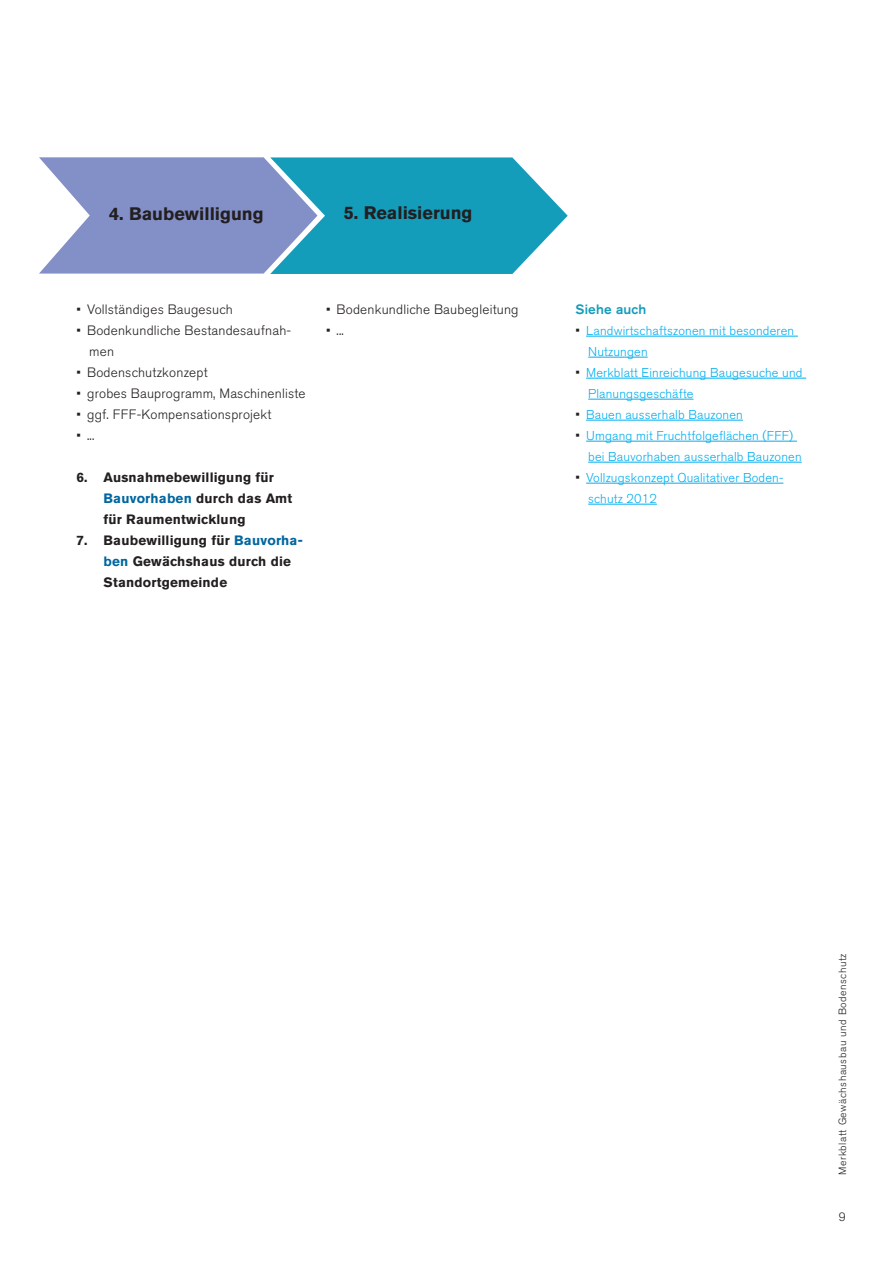
<style>
.page{position:relative;width:893px;height:1263px;background:#fff}
.page>*{position:absolute;margin:0;border:0;box-sizing:border-box;transform-origin:0 0}
.t1{font:700 18px "Akzidenz Grotesk BQ";color:#231f20}
.t2{font:300 13.5px/21px "Akzidenz Grotesk BQ";letter-spacing:.015em;color:#231f20}
.t3{font:700 13.5px/21px "Akzidenz Grotesk BQ";letter-spacing:.015em;color:#231f20}
.t4{font:500 13.5px "Akzidenz Grotesk BQ";letter-spacing:.015em;color:#149cbb}
.t5{font:300 12.75px/21px "Akzidenz Grotesk BQ";letter-spacing:.015em;color:#00aeef}
.t6{font:300 12px "Akzidenz Grotesk BQ";color:#231f20}
.t7{font:300 10.5px "Akzidenz Grotesk BQ";letter-spacing:.05em;color:#231f20}
.s1{color:#01669f}
.s2{font-size:13.5px;color:#231f20}
</style>
<div class="page">
<svg style="left:39px;top:157px;width:529px;height:117px;background:#5ea2c8"></svg>
<hr style="left:586px;top:336px;width:212px;height:1px;background:#00aeef">
<hr style="left:588px;top:357px;width:60px;height:1px;background:#00aeef">
<hr style="left:586px;top:378px;width:220px;height:1px;background:#00aeef">
<hr style="left:588px;top:399px;width:106px;height:1px;background:#00aeef">
<hr style="left:586px;top:420px;width:157px;height:1px;background:#00aeef">
<hr style="left:586px;top:441px;width:211px;height:1px;background:#00aeef">
<hr style="left:588px;top:462px;width:214px;height:1px;background:#00aeef">
<hr style="left:586px;top:483px;width:197px;height:1px;background:#00aeef">
<hr style="left:588px;top:504px;width:69px;height:1px;background:#00aeef">
<h1 class="t1" style="left:109px;top:203px;width:156px">4. Baubewilligung</h1>
<h1 class="t1" style="left:344px;top:202px;width:130px">5. Realisierung</h1>
<p class="t2" style="left:77px;top:299px;width:158px">• Vollständiges Baugesuch</p>
<p class="t2" style="left:89px;top:320px;width:203px;text-indent:-13px">• Bodenkundliche Bestandesaufnah&shy;men</p>
<p class="t2" style="left:77px;top:362px;width:133px">• Bodenschutzkonzept</p>
<p class="t2" style="left:77px;top:383px;width:231px">• grobes Bauprogramm, Maschinenliste</p>
<p class="t2" style="left:77px;top:404px;width:196px">• ggf. FFF-Kompensationsprojekt</p>
<p class="t2" style="left:77px;top:425px;width:19px">• ...</p>
<p class="t3" style="left:104px;top:467px;width:190px;text-indent:-27px">6. Ausnahmebewilligung für<br><span class="s1">Bauvorhaben</span> durch das Amt für Raumentwicklung</p>
<p class="t3" style="left:104px;top:530px;width:201px;text-indent:-27px">7. Baubewilligung für <span class="s1">Bauvorha&shy;ben</span> Gewächshaus durch die<br>Standortgemeinde</p>
<p class="t2" style="left:326px;top:299px;width:194px">• Bodenkundliche Baubegleitung</p>
<p class="t2" style="left:326px;top:320px;width:19px">• ...</p>
<p class="t4" style="left:575px;top:301px;width:72px">Siehe auch</p>
<p class="t5" style="left:588px;top:320px;width:207px;text-indent:-13px"><span class="s2">•</span> Landwirtschaftszonen mit besonderen<br>Nutzungen</p>
<p class="t5" style="left:588px;top:362px;width:216px;text-indent:-13px"><span class="s2">•</span> Merkblatt Einreichung Baugesuche und<br>Planungsgeschäfte</p>
<p class="t5" style="left:575px;top:404px;width:169px"><span class="s2">•</span> Bauen ausserhalb Bauzonen</p>
<p class="t5" style="left:588px;top:425px;width:215px;text-indent:-13px"><span class="s2">•</span> Umgang mit Fruchtfolgeflächen (FFF) bei Bauvorhaben ausserhalb Bauzonen</p>
<p class="t5" style="left:588px;top:467px;width:197px;text-indent:-13px"><span class="s2">•</span> Vollzugskonzept Qualitativer Boden&shy;schutz 2012</p>
<p class="t7" style="left:837px;top:1175px;width:223px;rotate:-90deg">Merkblatt Gewächshausbau und Bodenschutz</p>
<p class="t6" style="left:839px;top:1210px;width:8px">9</p>
</div>
